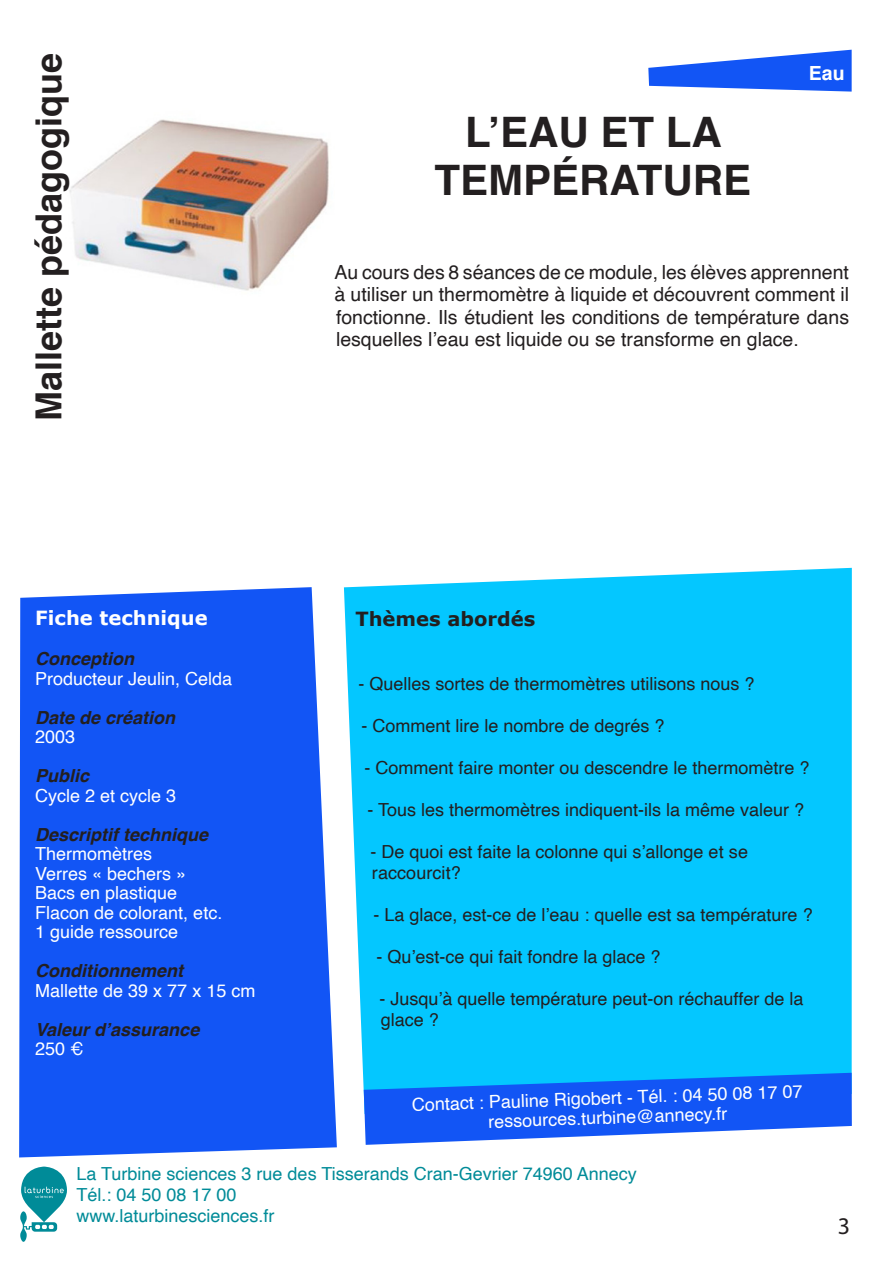
<style>
.page{position:relative;width:893px;height:1263px;background:#fff}
.page>*{position:absolute;margin:0;border:0;box-sizing:border-box;transform-origin:0 0}
.t1{font:700 42px/48px "Helvetica";color:#231f20;text-align:center}
.t2{font:700 36px "Helvetica";color:#231f20}
.t3{font:24px "Myriad Pro";color:#231f20}
.t4{font:19.5px/22.5px "Helvetica";color:#231f20;text-align:justify}
.t5{font:700 19.5px "Verdana";color:#fff}
.t6{font:700 19.5px "Verdana";color:#231f20}
.t7{font:700 19.5px "Helvetica";color:#fff}
.t8{font:18px/21px "Helvetica";color:#231f20}
.t9{font:18px/19.5px "Helvetica";color:#fff;text-align:center}
.t10{font:18px/21px "Helvetica";color:#008b98}
.t11{font:italic 700 18px "Helvetica";color:#231f20}
</style>
<div class="page">
<img style="left:69px;top:119px;width:260px;height:172px">
<div style="left:344px;top:568px;width:508px;height:529px;background:#04c7ff"></div>
<div style="left:19px;top:587px;width:318px;height:570px;background:#1255f5"></div>
<svg style="left:648px;top:50px;width:204px;height:42px"></svg>
<svg style="left:364px;top:1073px;width:488px;height:72px;background:#3179f7"></svg>
<svg style="left:20px;top:1166px;width:47px;height:76px"></svg>
<p class="t2" style="left:20px;top:421px;width:370px;rotate:-90deg">Mallette pédagogique</p>
<p class="t7" style="left:809px;top:57px;width:37px">Eau</p>
<p class="t1" style="left:434px;top:109px;width:318px">L’EAU ET LA<br>TEMPÉRATURE</p>
<p class="t4" style="left:335px;top:261px;width:516px">Au cours des 8 séances de ce module, les élèves apprennent à utiliser un thermomètre à liquide et découvrent comment il fonctionne. Ils étudient les conditions de température dans lesquelles l’eau est liquide ou se transforme en glace.</p>
<p class="t5" style="left:35px;top:605px;width:174px">Fiche technique</p>
<p class="t11" style="left:35px;top:644px;width:100px">Conception</p>
<p class="t9" style="left:35px;top:669px;width:199px">Producteur Jeulin, Celda</p>
<p class="t11" style="left:35px;top:702px;width:142px">Date de création</p>
<p class="t9" style="left:35px;top:727px;width:42px">2003</p>
<p class="t11" style="left:35px;top:761px;width:56px">Public</p>
<p class="t9" style="left:35px;top:786px;width:143px">Cycle 2 et cycle 3</p>
<p class="t11" style="left:35px;top:819px;width:175px">Descriptif technique</p>
<p class="t9" style="left:35px;top:844px;width:119px">Thermomètres</p>
<p class="t9" style="left:35px;top:864px;width:153px">Verres « bechers »</p>
<p class="t9" style="left:35px;top:883px;width:144px">Bacs en plastique</p>
<p class="t9" style="left:35px;top:903px;width:189px">Flacon de colorant, etc.</p>
<p class="t9" style="left:35px;top:922px;width:145px">1 guide ressource</p>
<p class="t11" style="left:35px;top:956px;width:149px">Conditionnement</p>
<p class="t9" style="left:35px;top:981px;width:222px">Mallette de 39 x 77 x 15 cm</p>
<p class="t11" style="left:35px;top:1014px;width:166px">Valeur d’assurance</p>
<p class="t9" style="left:35px;top:1039px;width:50px">250 €</p>
<p class="t6" style="left:355px;top:606px;width:181px">Thèmes abordés</p>
<p class="t8" style="left:358px;top:674px;width:398px">- Quelles sortes de thermomètres utilisons nous ?</p>
<p class="t8" style="left:361px;top:716px;width:305px">- Comment lire le nombre de degrés ?</p>
<p class="t8" style="left:364px;top:758px;width:447px">- Comment faire monter ou descendre le thermomètre ?</p>
<p class="t8" style="left:367px;top:800px;width:438px">- Tous les thermomètres indiquent-ils la même valeur ?</p>
<p class="t8" style="left:370px;top:842px;width:379px">- De quoi est faite la colonne qui s’allonge et se raccourcit?</p>
<p class="t8" style="left:373px;top:905px;width:441px">- La glace, est-ce de l’eau : quelle est sa température ?</p>
<p class="t8" style="left:376px;top:947px;width:286px">- Qu’est-ce qui fait fondre la glace ?</p>
<p class="t8" style="left:379px;top:989px;width:425px">- Jusqu’à quelle température peut-on réchauffer de la glace ?</p>
<p class="t9" style="left:411px;top:1095px;width:392px;rotate:-2deg">Contact : Pauline Rigobert - Tél. : 04 50 08 17 07 ressources.turbine@annecy.fr</p>
<p class="t10" style="left:77px;top:1163px;width:562px">La Turbine sciences 3 rue des Tisserands Cran-Gevrier 74960 Annecy</p>
<p class="t10" style="left:77px;top:1184px;width:200px">Tél.: 04 50 08 17 00 www.laturbinesciences.fr</p>
<p class="t3" style="left:838px;top:1211px;width:14px">3</p>
</div>
